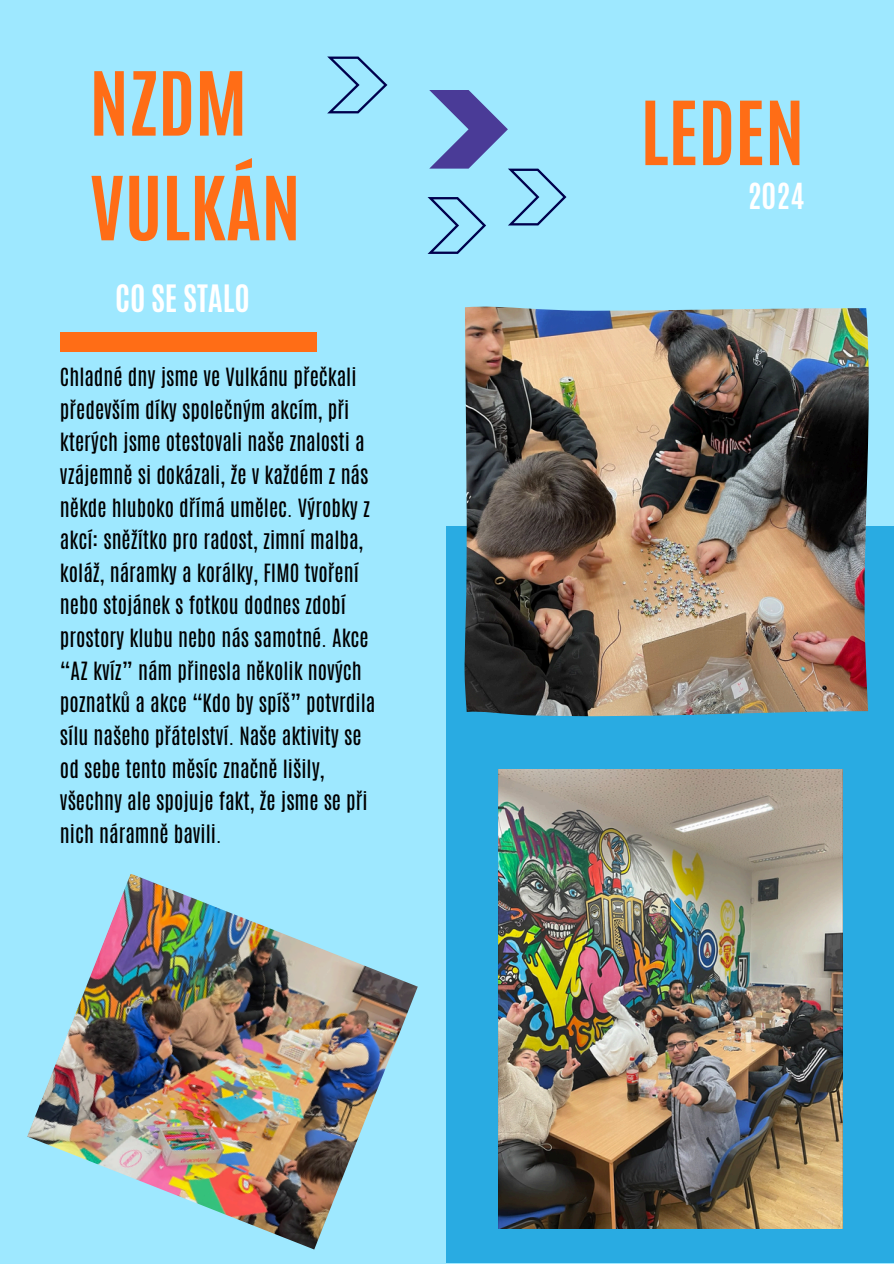
<style>
.page{position:relative;width:894px;height:1264px;background:#fff}
.page>*{position:absolute;margin:0;border:0;box-sizing:border-box;transform-origin:0 0}
.t1{font:700 75px/104.7px "Antonio";color:#ff6d16}
.t2{font:700 31.5px "Antonio";color:#fff}
.t3{font:700 30px "Antonio";color:#fff}
.t4{font:21px/32.7px "Antonio";color:#000}
</style>
<div class="page">
<div style="left:0;top:0;width:893px;height:1263px;background:#9ee8ff"></div>
<div style="left:446px;top:527px;width:447px;height:735px;background:#29abe2"></div>
<svg style="left:327px;top:57px;width:60px;height:56px"></svg>
<svg style="left:427px;top:90px;width:139px;height:163px"></svg>
<img style="left:464px;top:306px;width:404px;height:411px">
<img style="left:498px;top:769px;width:344px;height:459px">
<img style="left:27px;top:874px;width:390px;height:375px">
<div style="left:60px;top:332px;width:256px;height:20px;background:#ff6d16"></div>
<h2 class="t1" style="left:89px;top:52px;width:212px">NZDM<br>VULKÁN</h2>
<p class="t2" style="left:115px;top:275px;width:136px">CO SE STALO</p>
<p class="t4" style="left:60px;top:361px;width:317px">Chladné dny jsme ve Vulkánu přečkali především díky společným akcím, při kterých jsme otestovali naše znalosti a vzájemně si dokázali, že v každém z nás někde hluboko dřímá umělec. Výrobky z akcí: sněžítko pro radost, zimní malba, koláž, náramky a korálky, FIMO tvoření nebo stojánek s fotkou dodnes zdobí prostory klubu nebo nás samotné. Akce “AZ kvíz” nám přinesla několik nových poznatků a akce “Kdo by spíš” potvrdila sílu našeho přátelství. Naše aktivity se od sebe tento měsíc značně lišily, všechny ale spojuje fakt, že jsme se při nich náramně bavili.</p>
<h2 class="t1" style="left:640px;top:81px;width:165px">LEDEN</h2>
<p class="t3" style="left:747px;top:174px;width:58px">2024</p>
</div>
